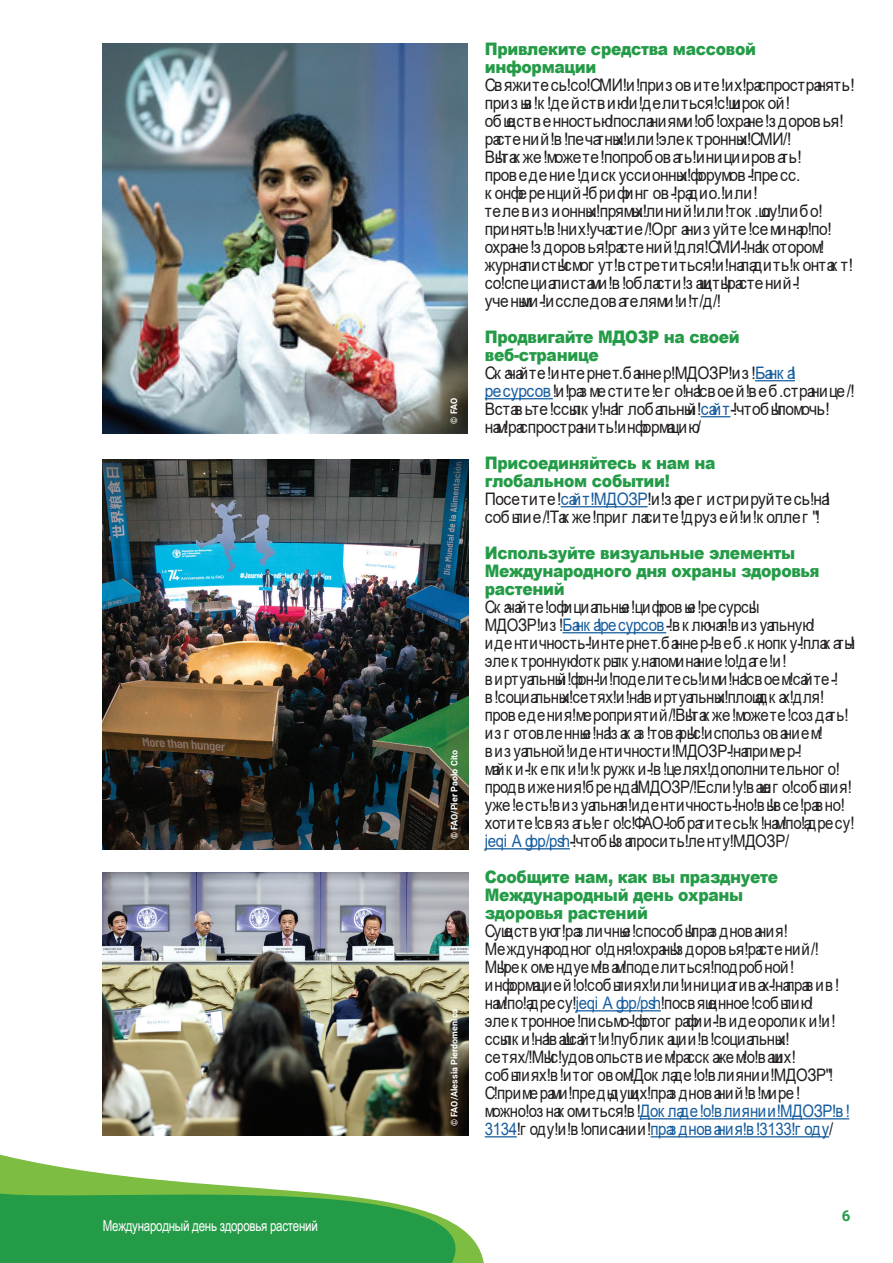
<style>
.page{position:relative;width:893px;height:1263px;background:#fff}
.page>*{position:absolute;margin:0;border:0;box-sizing:border-box;transform-origin:0 0}
.t1{font:17.25px/18px "Arial";letter-spacing:-.02em;color:#231f20;scale:.87 1}
.t2{font:17.25px/18px "Arial";letter-spacing:-.02em;color:#231f20;scale:.9 1}
.t3{font:900 17.25px/18px "Arial";letter-spacing:-.02em;color:#249b47;scale:.9 1}
.t4{font:17.25px/18px "Arial";letter-spacing:.005em;color:#231f20;scale:.9 1}
.t5{font:15px "Arial Narrow";letter-spacing:-.02em;color:#fff;scale:.94 1}
.t6{font:700 15px "Roboto";color:#249b47}
.t7{font:700 9px "Roboto";color:#fff}
.s1{font-weight:900;color:#249b47}
.s2{color:#175d9e}
</style>
<div class="page">
<svg style="left:0;top:1159px;width:484px;height:104px;fill:#249b47"></svg>
<hr style="left:755px;top:380px;width:40px;height:1px;background:#175d9e">
<hr style="left:485px;top:398px;width:68px;height:1px;background:#175d9e">
<svg style="left:701px;top:416px;width:29px;height:1px"></svg>
<hr style="left:561px;top:506px;width:87px;height:1px;background:#175d9e">
<hr style="left:562px;top:632px;width:104px;height:1px;background:#175d9e">
<hr style="left:485px;top:848px;width:85px;height:1px;background:#175d9e">
<hr style="left:576px;top:1010px;width:85px;height:1px;background:#175d9e">
<hr style="left:640px;top:1118px;width:209px;height:1px;background:#175d9e">
<hr style="left:485px;top:1136px;width:32px;height:1px;background:#175d9e">
<hr style="left:651px;top:1136px;width:178px;height:1px;background:#175d9e">
<img style="left:102px;top:44px;width:366px;height:390px">
<img style="left:102px;top:459px;width:366px;height:390px">
<img style="left:102px;top:873px;width:366px;height:262px">
<p class="t5" style="left:103px;top:1214px;width:230px">Международный день здоровья растений</p>
<p class="t7" style="left:447px;top:424px;width:27px;rotate:-90deg">© FAO</p>
<p class="t7" style="left:448px;top:839px;width:91px;rotate:-90deg">© FAO/Pier Paolo Cito</p>
<p class="t7" style="left:448px;top:1126px;width:119px;rotate:-90deg">© FAO/Alessia Pierdomenico</p>
<p class="t3" style="left:485px;top:39px;width:303px">Привлеките средства массовой информации</p>
<p class="t2" style="left:485px;top:76px;width:407px">СВЯЖИТЕСЬ СО СМИ И ПРИЗ ОВИТЕ ИХ РАСПРОСТРАНЯТЬ ПРИЗ ЫВ К ДЕЙСТВИЮ И ДЕЛИТЬСЯ С ШИРОК ОЙ ОБЩЕСТВЕННОСТЬЮ ПОСЛАНИЯМИ ОБ ОХРАНЕ З ДОРОВЬЯ РАСТЕНИЙ В ПЕЧАТНЫХ ИЛИ ЭЛЕК ТРОННЫХ СМИ.<br>ВЫТАК ЖЕ МОЖЕТЕ ПОПРОБОВАТЬ ИНИЦИИРОВАТЬ ПРОВЕДЕНИЕ ДИСК УССИОННЫХ ФОРУМОВ, ПРЕСС-<br>К ОНФЕРЕНЦИЙ, БРИФИНГ ОВ, РАДИО- ИЛИ<br>ТЕЛЕВИЗ ИОННЫХ ПРЯМЫХ ЛИНИЙ ИЛИ ТОК -ШОУ ЛИБО ПРИНЯТЬ В НИХ УЧАСТИЕ. ОРГ АНИЗ УЙТЕ СЕМИНАР ПО ОХРАНЕ З ДОРОВ ЬЯ РАСТЕНИЙ ДЛЯ СМИ, НАК ОТОРОМ ЖУРНАЛИСТЫСМОГ УТ ВСТРЕТИТЬСЯ И НАЛАДИТЬ К ОНТАК Т СО СПЕЦИАЛИСТАМИ В ОБЛАСТИ З АЩИТЫРАСТЕНИЙ, УЧЕНЫМИ, ИССЛЕДОВАТЕЛЯМИ И Т.Д.</p>
<p class="t2" style="left:485px;top:328px;width:408px"><span class="s1">Продвигайте МДОЗР на своей веб-странице<br></span>СК АЧАЙТЕ ИНТЕРНЕТ-БАННЕР МДОЗР ИЗ <span class="s2">БАНК А РЕСУРСОВ</span> И РАЗ МЕСТИТЕ ЕГ О НАСВОЕЙ ВЕБ-СТРАНИЦЕ.<br>ВСТАВЬТЕ ССЫЛК У НАГ ЛОБАЛЬНЫЙ <span class="s2">САЙТ</span>, ЧТОБЫПОМОЧЬ НАМ РАСПРОСТРАНИТЬ ИНФОРМАЦИЮ.</p>
<p class="t4" style="left:485px;top:454px;width:385px"><span class="s1">Присоединяйтесь к нам на<br>глобальном событии!<br></span>ПОСЕТИТЕ <span class="s2">САЙТ МДОЗР</span> И З АРЕГ ИСТРИРУЙТЕСЬ НА СОБЫТИЕ. ТАК ЖЕ ПРИГ ЛАСИТЕ ДРУЗ ЕЙ И К ОЛЛЕГ !</p>
<p class="t3" style="left:485px;top:543px;width:374px">Используйте визуальные элементы<br>Международного дня охраны здоровья растений</p>
<p class="t1" style="left:485px;top:598px;width:427px">СК АЧАЙТЕ ОФИЦИАЛЬНЫЕ ЦИФРОВ ЫЕ РЕСУРСЫ<br>МДОЗР ИЗ <span class="s2">БАНК АРЕСУРСОВ</span>, ВК ЛЮЧАЯ ВИЗ УАЛЬНУЮ ИДЕНТИЧНОСТЬ, ИНТЕРНЕТ-БАННЕР, ВЕБ-К НОПК У, ПЛАК АТЫ, ЭЛЕК ТРОННУЮ ОТК РЫТК У-НАПОМИНАНИЕ О ДАТЕ И ВИРТУАЛЬНЫЙ ФОН, И ПОДЕЛИТЕСЬ ИМИ НАСВОЕМ САЙТЕ,<br>В СОЦИАЛЬНЫХ СЕТЯХ И НАВИРТУАЛЬНЫХ ПЛОЩАДК АХ ДЛЯ ПРОВЕДЕНИЯ МЕРОПРИЯТИЙ. ВЫТАК ЖЕ МОЖЕТЕ СОЗ ДАТЬ ИЗ Г ОТОВЛЕННЫЕ НАЗ АК АЗ ТОВАРЫС ИСПОЛЬЗ ОВАНИЕМ<br>ВИЗ УАЛЬНОЙ ИДЕНТИЧНОСТИ МДОЗР, НАПРИМЕР,<br>МАЙК И, К ЕПК И И К РУЖК И, В ЦЕЛЯХ ДОПОЛНИТЕЛЬНОГ О ПРОДВИЖЕНИЯ БРЕНДАМДОЗР. ЕСЛИ У ВАШЕГ О СОБЫТИЯ УЖЕ ЕСТЬ ВИЗ УАЛЬНАЯ ИДЕНТИЧНОСТЬ, НО ВЫВСЕ РАВНО ХОТИТЕ СВЯЗ АТЬ ЕГ О С ФАО,ОБРАТИТЕСЬ К НАМ ПО АДРЕСУ <span class="s2">IDPH @ FAO.ORG</span>, ЧТОБЫЗ АПРОСИТЬ ЛЕНТУ МДОЗР.</p>
<p class="t3" style="left:485px;top:867px;width:327px">Сообщите нам, как вы празднуете<br>Международный день охраны здоровья растений</p>
<p class="t1" style="left:485px;top:922px;width:414px">СУЩЕСТВУЮТ РАЗ ЛИЧНЫЕ СПОСОБЫПРАЗ ДНОВАНИЯ МЕЖДУНАРОДНОГ О ДНЯ ОХРАНЫЗ ДОРОВЬЯ РАСТЕНИЙ.<br>МЫРЕК ОМЕНДУЕМ ВАМ ПОДЕЛИТЬСЯ ПОДРОБНОЙ ИНФОРМАЦИЕЙ О СОБЫТИЯХ ИЛИ ИНИЦИАТИВАХ, НАПРАВИВ НАМ ПО АДРЕСУ <span class="s2">IDPH @ FAO.ORG</span> ПОСВЯЩЕННОЕ СОБЫТИЮ ЭЛЕК ТРОННОЕ ПИСЬМО, ФОТОГ РАФИИ, ВИДЕОРОЛИК И И ССЫЛК И НАВАШСАЙТ И ПУБЛИК АЦИИ В СОЦИАЛЬНЫХ<br>СЕТЯХ. МЫС УДОВОЛЬСТВИЕМ РАССК АЖЕМ О ВАШИХ СОБЫТИЯХ В ИТОГ ОВОМ ДОК ЛАДЕ О ВЛИЯНИИ МДОЗР!<br>С ПРИМЕРАМИ ПРЕДЫДУЩИХ ПРАЗ ДНОВАНИЙ В МИРЕ<br>МОЖНО ОЗ НАК ОМИТЬСЯ В <span class="s2">ДОК ЛАДЕ О ВЛИЯНИИ МДОЗР В 2023</span> Г ОДУ И В ОПИСАНИИ <span class="s2">ПРАЗ ДНОВАНИЯ В 2022 Г ОДУ</span>.</p>
<p class="t6" style="left:842px;top:1205px;width:10px">6</p>
</div>
